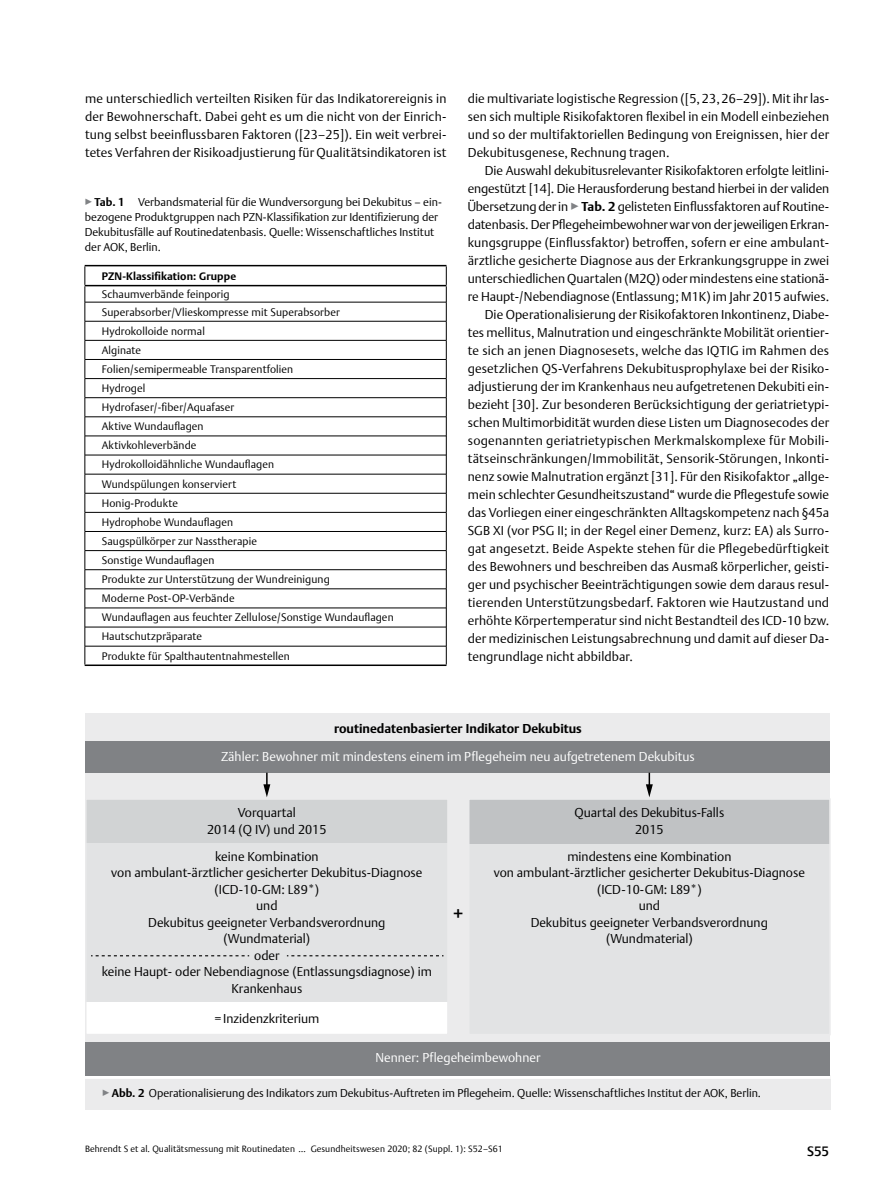
<style>
.page{position:relative;width:893px;height:1191px;background:#fff}
.page>*{position:absolute;margin:0;border:0;box-sizing:border-box;transform-origin:0 0}
.t1{font:700 18px "Thieme Argo 2011";color:#000}
.t2{font:500 13.5px "Thieme Argo 2011";color:#000}
.t3{font:300 12.75px/16.5px "Thieme Argo 2011";letter-spacing:.005em;color:#000;text-align:center}
.t4{font:300 12.75px "Thieme Argo 2011";color:#fff}
.t5{font:300 12.75px "Thieme Argo 2011";letter-spacing:.025em;color:#000}
.t6{font:700 12.75px "Thieme Argo 2011";color:#000}
.t7{font:300 11.25px/15px "Thieme Argo 2011";color:#000}
.t8{font:300 10.8px/19px "Thieme Argo 2011";letter-spacing:.01em;color:#000}
.t9{font:700 10.8px "Thieme Argo 2011";letter-spacing:.01em;color:#000}
.t10{font:300 9px "Thieme Argo 2011";letter-spacing:.01em;color:#000}
.s1{color:#808285}
.s2{font-weight:700}
</style>
<div class="page">
<svg style="left:85px;top:264px;width:361px;height:400px"></svg>
<div style="left:85px;top:266px;width:361px;height:20px;background:#fff"></div>
<hr style="left:85px;top:265px;width:361px;height:1px;background:#000">
<hr style="left:85px;top:285px;width:361px;height:1px;background:#000">
<hr style="left:85px;top:302px;width:361px;height:1px;background:#000">
<hr style="left:85px;top:321px;width:361px;height:1px;background:#000">
<hr style="left:85px;top:340px;width:361px;height:1px;background:#000">
<hr style="left:85px;top:359px;width:361px;height:1px;background:#000">
<hr style="left:85px;top:378px;width:361px;height:1px;background:#000">
<hr style="left:85px;top:397px;width:361px;height:1px;background:#000">
<hr style="left:85px;top:416px;width:361px;height:1px;background:#000">
<hr style="left:85px;top:435px;width:361px;height:1px;background:#000">
<hr style="left:85px;top:454px;width:361px;height:1px;background:#000">
<hr style="left:85px;top:474px;width:361px;height:1px;background:#000">
<hr style="left:85px;top:493px;width:361px;height:1px;background:#000">
<hr style="left:85px;top:512px;width:361px;height:1px;background:#000">
<hr style="left:85px;top:531px;width:361px;height:1px;background:#000">
<hr style="left:85px;top:550px;width:361px;height:1px;background:#000">
<hr style="left:85px;top:569px;width:361px;height:1px;background:#000">
<hr style="left:85px;top:588px;width:361px;height:1px;background:#000">
<hr style="left:85px;top:607px;width:361px;height:1px;background:#000">
<hr style="left:85px;top:626px;width:361px;height:1px;background:#000">
<hr style="left:85px;top:646px;width:361px;height:1px;background:#000">
<svg style="left:85px;top:266px;width:1px;height:398px"></svg>
<svg style="left:446px;top:266px;width:1px;height:398px"></svg>
<hr style="left:85px;top:664px;width:361px;height:2px;background:#000">
<div style="left:85px;top:1075px;width:746px;height:34px;background:#ebebec"></div>
<hr style="left:85px;top:1075px;width:746px;height:3px;background:#fff">
<div style="left:86px;top:713px;width:744px;height:362px;background:#ebebec"></div>
<div style="left:86px;top:1041px;width:744px;height:34px;background:#808285"></div>
<div style="left:86px;top:741px;width:744px;height:31px;background:#808285"></div>
<svg style="left:263px;top:772px;width:7px;height:25px"></svg>
<svg style="left:646px;top:772px;width:7px;height:25px"></svg>
<svg style="left:85px;top:797px;width:746px;height:239px"></svg>
<svg style="left:91px;top:955px;width:158px;height:1px"></svg>
<svg style="left:287px;top:955px;width:156px;height:1px"></svg>
<p class="t3" style="left:85px;top:89px;width:363px;line-height:18px;text-align:justify">me unterschiedlich verteilten Risiken für das Indikatorereignis in der Bewohnerschaft. Dabei geht es um die nicht von der Einrich&shy;tung selbst beeinflussbaren Faktoren ([23–25]). Ein weit verbrei&shy;tetes Verfahren der Risikoadjustierung für Qualitätsindikatoren ist</p>
<p class="t3" style="left:468px;top:89px;width:363px;line-height:18px;text-align:justify">die multivariate logistische Regression ([5, 23, 26–29]). Mit ihr las&shy;sen sich multiple Risikofaktoren flexibel in ein Modell einbeziehen und so der multifaktoriellen Bedingung von Ereignissen, hier der Dekubitusgenese, Rechnung tragen.</p>
<p class="t3" style="left:485px;top:162px;width:346px">Die Auswahl dekubitusrelevanter Risikofaktoren erfolgte leitlini-</p>
<p class="t3" style="left:468px;top:180px;width:363px">engestützt [14]. Die Herausforderung bestand hierbei in der validen</p>
<p class="t3" style="left:468px;top:198px;width:363px">Übersetzung der in <span class="s1">▶</span><span class="s2">Tab. 2</span> gelisteten Einflussfaktoren auf Routine-</p>
<p class="t3" style="left:468px;top:216px;width:363px">datenbasis. Der Pflegeheimbewohner war von der jeweiligen Erkran-</p>
<p class="t3" style="left:468px;top:234px;width:363px">kungsgruppe (Einflussfaktor) betroffen, sofern er eine ambulant-</p>
<p class="t3" style="left:468px;top:252px;width:363px">ärztliche gesicherte Diagnose aus der Erkrankungsgruppe in zwei</p>
<p class="t3" style="left:468px;top:270px;width:363px">unterschiedlichen Quartalen (M2Q) oder mindestens eine stationä-</p>
<p class="t3" style="left:468px;top:288px;width:363px">re Haupt-/Nebendiagnose (Entlassung; M1K) im Jahr 2015 aufwies.</p>
<p class="t3" style="left:485px;top:306px;width:346px">Die Operationalisierung der Risikofaktoren Inkontinenz, Diabe-</p>
<p class="t3" style="left:468px;top:324px;width:363px">tes mellitus, Malnutration und eingeschränkte Mobilität orientier-</p>
<p class="t3" style="left:468px;top:342px;width:363px">te sich an jenen Diagnosesets, welche das IQTIG im Rahmen des</p>
<p class="t3" style="left:468px;top:360px;width:363px">gesetzlichen QS-Verfahrens Dekubitusprophylaxe bei der Risiko-</p>
<p class="t3" style="left:468px;top:378px;width:363px">adjustierung der im Krankenhaus neu aufgetretenen Dekubiti ein-</p>
<p class="t3" style="left:468px;top:396px;width:363px">bezieht [30]. Zur besonderen Berücksichtigung der geriatrietypi-</p>
<p class="t3" style="left:468px;top:414px;width:363px">schen Multimorbidität wurden diese Listen um Diagnosecodes der</p>
<p class="t5" style="left:468px;top:432px;width:363px">sogenannten geriatrietypischen Merkmalskomplexe für Mobili-</p>
<p class="t3" style="left:468px;top:450px;width:363px">tätseinschränkungen/Immobilität, Sensorik-Störungen, Inkonti-</p>
<p class="t3" style="left:468px;top:468px;width:363px">nenz sowie Malnutration ergänzt [31]. Für den Risikofaktor „allge-</p>
<p class="t3" style="left:468px;top:486px;width:363px">mein schlechter Gesundheitszustand“ wurde die Pflegestufe sowie</p>
<p class="t3" style="left:468px;top:504px;width:363px">das Vorliegen einer eingeschränkten Alltagskompetenz nach §45a</p>
<p class="t3" style="left:468px;top:522px;width:363px">SGB XI (vor PSG II; in der Regel einer Demenz, kurz: EA) als Surro-</p>
<p class="t3" style="left:468px;top:540px;width:363px">gat angesetzt. Beide Aspekte stehen für die Pflegebedürftigkeit</p>
<p class="t3" style="left:468px;top:558px;width:363px">des Bewohners und beschreiben das Ausmaß körperlicher, geisti-</p>
<p class="t3" style="left:468px;top:576px;width:363px">ger und psychischer Beeinträchtigungen sowie dem daraus resul-</p>
<p class="t3" style="left:468px;top:594px;width:363px">tierenden Unterstützungsbedarf. Faktoren wie Hautzustand und</p>
<p class="t3" style="left:468px;top:612px;width:363px">erhöhte Körpertemperatur sind nicht Bestandteil des ICD-10 bzw.</p>
<p class="t3" style="left:468px;top:630px;width:363px">der medizinischen Leistungsabrechnung und damit auf dieser Da-</p>
<p class="t3" style="left:468px;top:648px;width:167px">tengrundlage nicht abbildbar.</p>
<p class="t7" style="left:85px;top:194px;width:359px"><span class="s1">▶</span><span class="s2">Tab. 1</span> Verbandsmaterial für die Wundversorgung bei Dekubitus – ein&shy;bezogene Produktgruppen nach PZN-Klassifikation zur Identifizierung der Dekubitusfälle auf Routinedatenbasis. Quelle: Wissenschaftliches Institut der AOK, Berlin.</p>
<p class="t9" style="left:102px;top:269px;width:136px">PZN-Klassifikation: Gruppe</p>
<p class="t8" style="left:102px;top:285px;width:239px;line-height:17.5px">Schaumverbände feinporig<br>Superabsorber/Vlieskompresse mit Superabsorber</p>
<p class="t8" style="left:102px;top:321px;width:293px">Hydrokolloide normal<br>Alginate<br>Folien/semipermeable Transparentfolien<br>Hydrogel<br>Hydrofaser/-fiber/Aquafaser<br>Aktive Wundauflagen<br>Aktivkohleverbände<br>Hydrokolloidähnliche Wundauflagen<br>Wundspülungen konserviert<br>Honig-Produkte<br>Hydrophobe Wundauflagen<br>Saugspülkörper zur Nasstherapie<br>Sonstige Wundauflagen<br>Produkte zur Unterstützung der Wundreinigung<br>Moderne Post-OP-Verbände<br>Wundauflagen aus feuchter Zellulose/Sonstige Wundauflagen<br>Hautschutzpräparate<br>Produkte für Spalthautentnahmestellen</p>
<p class="t6" style="left:334px;top:720px;width:249px">routinedatenbasierter Indikator Dekubitus</p>
<p class="t4" style="left:221px;top:748px;width:475px">Zähler: Bewohner mit mindestens einem im Pflegeheim neu aufgetretenem Dekubitus</p>
<p class="t3" style="left:207px;top:804px;width:121px">Vorquartal<br>2014 (Q IV) und 2015</p>
<p class="t3" style="left:574px;top:804px;width:151px">Quartal des Dekubitus-Falls<br>2015</p>
<p class="t3" style="left:102px;top:847px;width:332px">keine Kombination<br>von ambulant-ärztlicher gesicherter Dekubitus-Diagnose (ICD-10-GM: L89*)<br>und<br>Dekubitus geeigneter Verbandsverordnung<br>(Wundmaterial)<br>oder<br>keine Haupt- oder Nebendiagnose (Entlassungsdiagnose) im<br>Krankenhaus</p>
<p class="t3" style="left:494px;top:847px;width:313px">mindestens eine Kombination<br>von ambulant-ärztlicher gesicherter Dekubitus-Diagnose (ICD-10-GM: L89*)<br>und<br>Dekubitus geeigneter Verbandsverordnung (Wundmaterial)</p>
<p class="t3" style="left:214px;top:1009px;width:106px">= Inzidenzkriterium</p>
<p class="t4" style="left:375px;top:1049px;width:167px">Nenner: Pflegeheimbewohner</p>
<h1 class="t1" style="left:453px;top:902px;width:12px">+</h1>
<p class="t7" style="left:102px;top:1085px;width:660px"><span class="s1">▶</span><span class="s2">Abb. 2</span> Operationalisierung des Indikators zum Dekubitus-Auftreten im Pflegeheim. Quelle: Wissenschaftliches Institut der AOK, Berlin.</p>
<p class="t10" style="left:85px;top:1143px;width:419px">Behrendt S et al. Qualitätsmessung mit Routinedaten … Gesundheitswesen 2020; 82 (Suppl. 1): S52–S61</p>
<p class="t2" style="left:807px;top:1142px;width:24px">S55</p>
</div>
